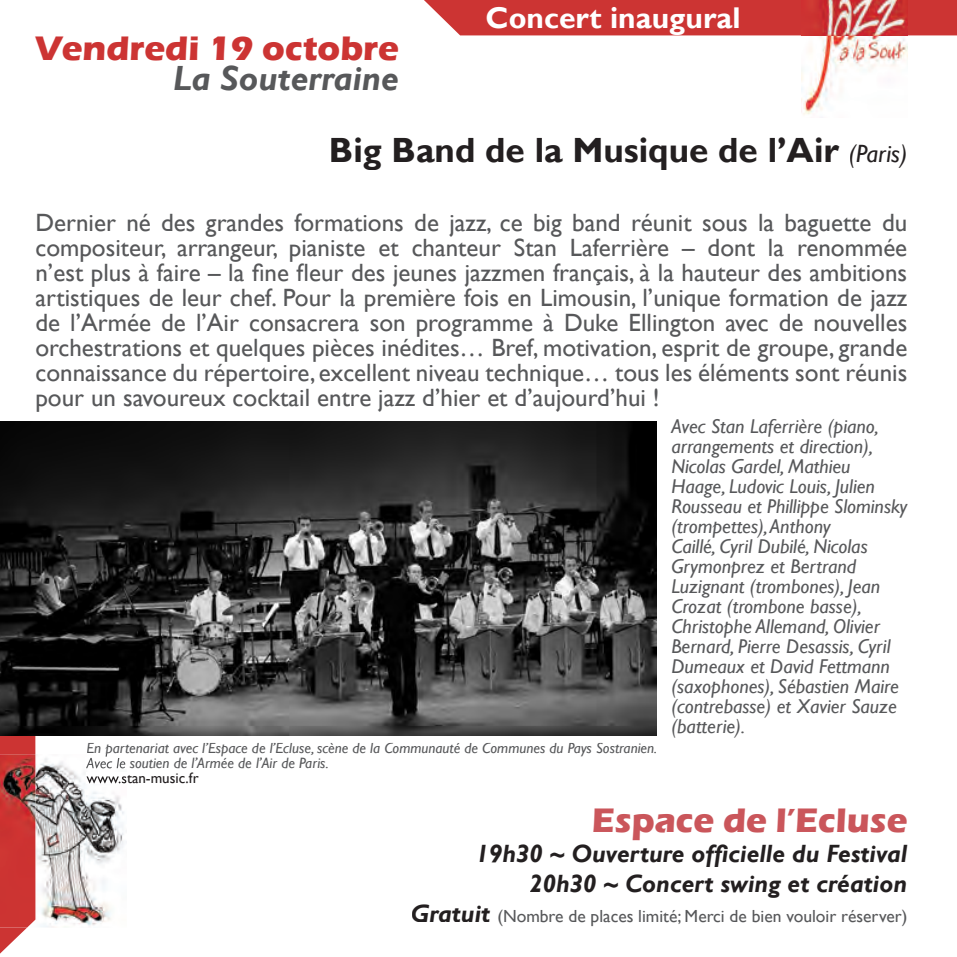
<style>
.page{position:relative;width:957px;height:957px;background:#fff}
.page>*{position:absolute;margin:0;border:0;box-sizing:border-box;transform-origin:0 0}
.t1{font:700 35px "Gill Sans";color:#231f20}
.t2{font:700 35px "Eras ITC";color:#cc3433}
.t3{font:700 35px "Eras ITC";color:#ca565b}
.t4{font:italic 700 35px "Gill Sans";color:#57585a}
.t5{font:700 30px "Gill Sans";color:#fff}
.t6{font:25px/25px "Gill Sans";color:#57585a;text-align:justify}
.t7{font:italic 700 25px/30px "Gill Sans";color:#231f20;text-align:right}
.t8{font:italic 20px/20px "Gill Sans";color:#57585a}
.t9{font:17.5px "Gill Sans";color:#57585a}
.t10{font:italic 15px/15px "Gill Sans";color:#57585a}
.t11{font:15px "Gill Sans";color:#231f20}
.s1{font-weight:400;font-style:italic;font-size:25px}
.s2{font-weight:700;font-style:italic;font-size:25px;color:#231f20}
</style>
<div class="page">
<svg style="left:0;top:735px;width:35px;height:218px"></svg>
<img style="left:0;top:421px;width:656px;height:314px">
<div style="left:424px;top:0;width:533px;height:35px;background:#cc3433"></div>
<img style="left:802px;top:0;width:105px;height:115px">
<img style="left:35px;top:754px;width:91px;height:173px">
<img style="left:0;top:754px;width:35px;height:173px">
<img style="left:87px;top:754px;width:39px;height:2px">
<img style="left:86px;top:758px;width:40px;height:10px">
<img style="left:86px;top:773px;width:41px;height:10px">
<h1 class="t2" style="left:35px;top:28px;width:365px">Vendredi 19 octobre</h1>
<h1 class="t4" style="left:173px;top:58px;width:227px">La Souterraine</h1>
<p class="t5" style="left:485px;top:0;width:256px">Concert inaugural</p>
<h1 class="t1" style="left:329px;top:129px;width:580px">Big Band de la Musique de l’Air <span class="s1">(Paris)</span></h1>
<p class="t6" style="left:35px;top:211px;width:873px">Dernier né des grandes formations de jazz, ce big band réunit sous la baguette du compositeur, arrangeur, pianiste et chanteur Stan Laferrière – dont la renommée n’est plus à faire – la fine fleur des jeunes jazzmen français, à la hauteur des ambitions artistiques de leur chef. Pour la première fois en Limousin, l’unique formation de jazz de l’Armée de l’Air consacrera son programme à Duke Ellington avec de nouvelles orchestrations et quelques pièces inédites… Bref, motivation, esprit de groupe, grande connaissance du répertoire, excellent niveau technique… tous les éléments sont réunis pour un savoureux cocktail entre jazz d’hier et d’aujourd’hui !</p>
<p class="t8" style="left:671px;top:417px;width:237px">Avec Stan Laferrière (piano, arrangements et direction),<br>Nicolas Gardel, Mathieu<br>Haage, Ludovic Louis, Julien<br>Rousseau et Phillippe Slominsky (trompettes), Anthony<br>Caillé, Cyril Dubilé, Nicolas<br>Grymonprez et Bertrand<br>Luzignant (trombones), Jean<br>Crozat (trombone basse),<br>Christophe Allemand, Olivier<br>Bernard, Pierre Desassis, Cyril<br>Dumeaux et David Fettmann (saxophones), Sébastien Maire (contrebasse) et Xavier Sauze (batterie).</p>
<p class="t10" style="left:86px;top:741px;width:572px">En partenariat avec l’Espace de l’Ecluse, scène de la Communauté de Communes du Pays Sostranien.<br>Avec le soutien de l’Armée de l’Air de Paris.</p>
<p class="t11" style="left:86px;top:769px;width:114px">www.stan-music.fr</p>
<h1 class="t3" style="left:592px;top:799px;width:317px">Espace de l’Ecluse</h1>
<p class="t7" style="left:476px;top:839px;width:433px">19h30 ~ Ouverture officielle du Festival<br>20h30 ~ Concert swing et création</p>
<p class="t9" style="left:411px;top:905px;width:498px"><span class="s2">Gratuit</span> (Nombre de places limité; Merci de bien vouloir réserver)</p>
</div>
